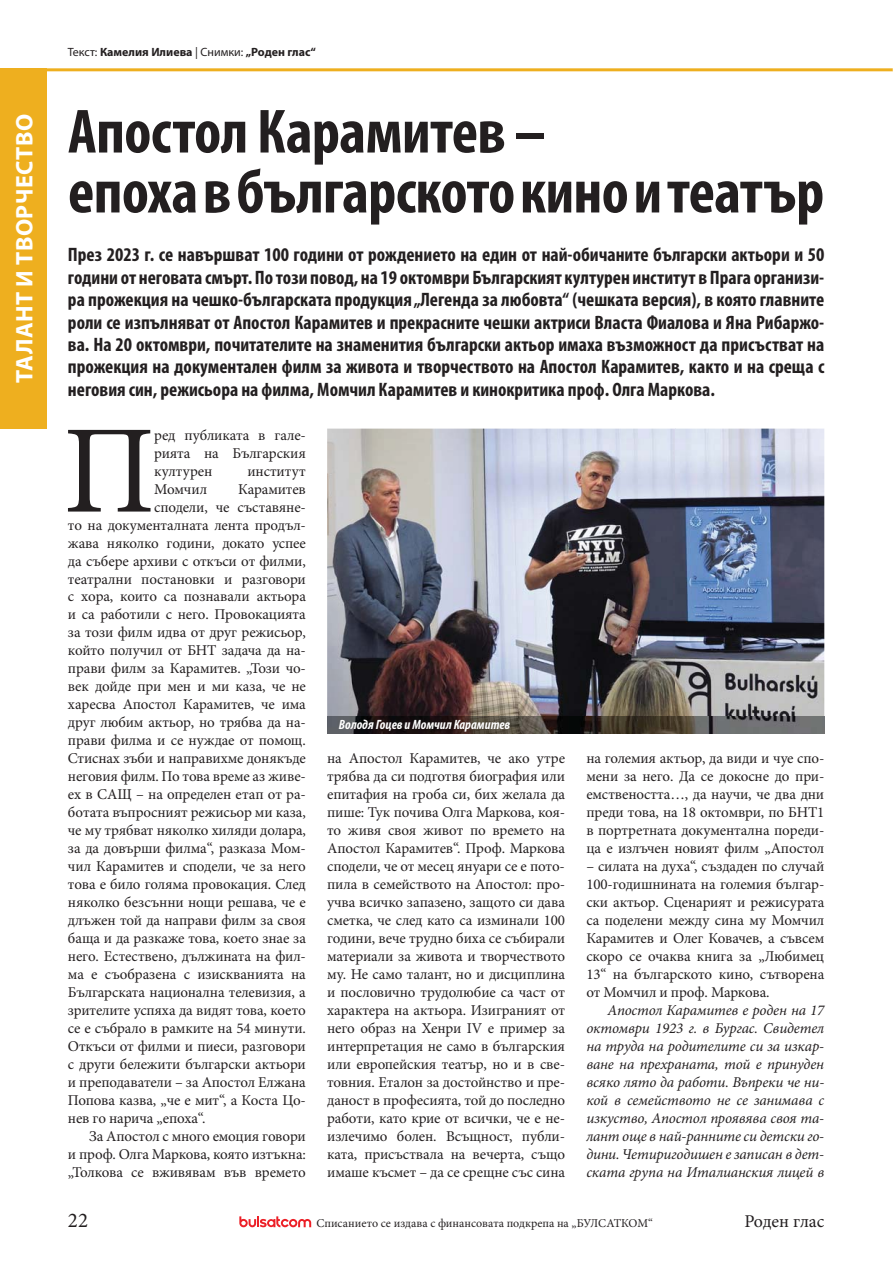
<style>
.page{position:relative;width:893px;height:1263px;background:#fff}
.page>*{position:absolute;margin:0;border:0;box-sizing:border-box;transform-origin:0 0}
.t1{font:125.7px "Minion Pro";color:#231f20}
.t2{font:700 condensed 63px/60px "Myriad Pro";letter-spacing:-.01em;color:#231f20}
.t3{font:700 24px "Myriad Pro";letter-spacing:.02em;color:#fff}
.t4{font:21px "Minion Pro";color:#231f20}
.t5{font:700 condensed 19.5px/22.5px "Myriad Pro";color:#231f20;text-align:justify}
.t6{font:18px "Minion Pro";letter-spacing:-.005em;color:#231f20}
.t7{font:15px/18px "Minion Pro";letter-spacing:-.01em;color:#231f20;text-align:justify}
.t8{font:italic 15px/18px "Minion Pro";letter-spacing:-.01em;color:#231f20;text-align:justify}
.t9{font:italic 700 condensed 13.5px "Myriad Pro";color:#fff}
.t10{font:12px "Minion Pro";color:#231f20}
.t11{font:700 12px "Myriad Pro";color:#231f20}
.s1{font-weight:400}
</style>
<div class="page">
<svg style="left:239px;top:1216px;width:72px;height:11px"></svg>
<hr style="left:0;top:68px;width:892px;height:3px;background:#eeaf1f">
<div style="left:0;top:68px;width:47px;height:361px;background:#eeaf1f"></div>
<img style="left:327px;top:429px;width:497px;height:287px">
<img style="left:327px;top:716px;width:497px;height:17px">
<p class="t11" style="left:68px;top:44px;width:249px"><span class="s1">Текст:</span> Камелия Илиева <span class="s1">| Снимки:</span> „Роден глас“</p>
<h3 class="t3" style="left:10px;top:383px;width:270px;rotate:-90deg">ТАЛАНТ И ТВОРЧЕСТВО</h3>
<h2 class="t2" style="left:68px;top:101px;width:758px">Апостол Карамитев –<br>епоха в българското кино и театър</h2>
<p class="t5" style="left:68px;top:243px;width:758px">През 2023 г. се навършват 100 години от рождението на един от най-обичаните български актьори и 50 години от неговата смърт. По този повод, на 19 октомври Българският културен институт в Прага организи&shy;ра прожекция на чешко-българската продукция „Легенда за любовта“ (чешката версия), в която главните роли се изпълняват от Апостол Карамитев и прекрасните чешки актриси Власта Фиалова и Яна Рибаржо&shy;ва. На 20 октомври, почитателите на знаменития български актьор имаха възможност да присъстват на прожекция на документален филм за живота и творчеството на Апостол Карамитев, както и на среща с неговия син, режисьора на филма, Момчил Карамитев и кинокритика проф. Олга Маркова.</p>
<h1 class="t1" style="left:63px;top:395px;width:94px">П</h1>
<p class="t7" style="left:154px;top:425px;width:153px">ред публиката в гале&shy;рията на Българския културен</p>
<p class="t7" style="left:247px;top:461px;width:60px">институт</p>
<p class="t7" style="left:154px;top:479px;width:54px">Момчил</p>
<p class="t7" style="left:238px;top:479px;width:69px">Карамитев</p>
<p class="t7" style="left:154px;top:497px;width:153px">сподели, че съставяне-</p>
<p class="t7" style="left:68px;top:515px;width:239px">то на документалната лента продъл-</p>
<p class="t7" style="left:68px;top:533px;width:239px">жава няколко години, докато успее</p>
<p class="t7" style="left:68px;top:551px;width:239px">да събере архиви с откъси от филми,</p>
<p class="t7" style="left:68px;top:569px;width:239px">театрални постановки и разговори</p>
<p class="t7" style="left:68px;top:587px;width:239px">с хора, които са познавали актьора</p>
<p class="t7" style="left:68px;top:605px;width:239px">и са работили с него. Провокацията</p>
<p class="t7" style="left:68px;top:623px;width:239px">за този филм идва от друг режисьор,</p>
<p class="t7" style="left:68px;top:641px;width:239px">който получил от БНТ задача да на-</p>
<p class="t7" style="left:68px;top:659px;width:239px">прави филм за Карамитев. „Този чо-</p>
<p class="t7" style="left:68px;top:677px;width:239px">век дойде при мен и ми каза, че не</p>
<p class="t7" style="left:68px;top:695px;width:239px">харесва Апостол Карамитев, че има</p>
<p class="t7" style="left:68px;top:713px;width:239px">друг любим актьор, но трябва да на-</p>
<p class="t7" style="left:68px;top:731px;width:239px">прави филма и се нуждае от помощ.</p>
<p class="t7" style="left:68px;top:749px;width:239px">Стиснах зъби и направихме донякъде</p>
<p class="t7" style="left:68px;top:767px;width:239px">неговия филм. По това време аз живе-</p>
<p class="t7" style="left:68px;top:785px;width:239px">ех в САЩ – на определен етап от ра-</p>
<p class="t7" style="left:68px;top:803px;width:239px">ботата въпросният режисьор ми каза,</p>
<p class="t7" style="left:68px;top:821px;width:240px">че му трябват няколко хиляди долара,</p>
<p class="t7" style="left:68px;top:839px;width:239px">за да довърши филма“, разказа Мом-</p>
<p class="t7" style="left:68px;top:857px;width:239px">чил Карамитев и сподели, че за него</p>
<p class="t7" style="left:68px;top:875px;width:239px">това е било голяма провокация. След</p>
<p class="t7" style="left:68px;top:893px;width:239px">няколко безсънни нощи решава, че е</p>
<p class="t7" style="left:68px;top:911px;width:239px">длъжен той да направи филм за своя</p>
<p class="t7" style="left:68px;top:929px;width:239px">баща и да разкаже това, което знае за</p>
<p class="t7" style="left:68px;top:947px;width:239px">него. Естествено, дължината на фил-</p>
<p class="t7" style="left:68px;top:965px;width:239px">ма е съобразена с изискванията на</p>
<p class="t7" style="left:68px;top:983px;width:239px">Българската национална телевизия, а</p>
<p class="t7" style="left:68px;top:1001px;width:239px">зрителите успяха да видят това, което</p>
<p class="t7" style="left:68px;top:1019px;width:239px">се е събрало в рамките на 54 минути.</p>
<p class="t7" style="left:68px;top:1037px;width:239px">Откъси от филми и пиеси, разговори</p>
<p class="t7" style="left:68px;top:1055px;width:239px">с други бележити български актьори</p>
<p class="t7" style="left:68px;top:1073px;width:239px">и преподаватели – за Апостол Елжана</p>
<p class="t7" style="left:68px;top:1091px;width:239px">Попова казва, „че е мит“, а Коста Цо-</p>
<p class="t7" style="left:68px;top:1109px;width:139px">нев го нарича „епоха“.</p>
<p class="t7" style="left:89px;top:1127px;width:218px">За Апостол с много емоция говори</p>
<p class="t7" style="left:68px;top:1145px;width:239px">и проф. Олга Маркова, която изтъкна:</p>
<p class="t7" style="left:68px;top:1163px;width:239px">„Толкова се вживявам във времето</p>
<p class="t9" style="left:339px;top:716px;width:173px">Володя Гоцев и Момчил Карамитев</p>
<p class="t7" style="left:327px;top:749px;width:240px">на Апостол Карамитев, че ако утре трябва да си подготвя биография или епитафия на гроба си, бих желала да пише: Тук почива Олга Маркова, коя&shy;то живя своя живот по времето на Апостол Карамитев“. Проф. Маркова сподели, че от месец януари се е пото&shy;пила в семейството на Апостол: про&shy;учва всичко запазено, защото си дава сметка, че след като са изминали 100 години, вече трудно биха се събирали материали за живота и творчеството му. Не само талант, но и дисциплина и пословично трудолюбие са част от характера на актьора. Изиграният от него образ на Хенри IV е пример за интерпретация не само в българския или европейския театър, но и в све&shy;товния. Еталон за достойнство и пре&shy;даност в професията, той до последно работи, като крие от всички, че е не&shy;излечимо болен. Всъщност, публи&shy;ката, присъствала на вечерта, също имаше късмет – да се срещне със сина</p>
<p class="t7" style="left:586px;top:749px;width:239px">на големия актьор, да види и чуе спо&shy;мени за него. Да се докосне до при&shy;емствеността…, да научи, че два дни преди това, на 18 октомври, по БНТ1 в портретната документална пореди&shy;ца е излъчен новият филм „Апостол</p>
<p class="t7" style="left:586px;top:857px;width:239px">– силата на духа“, създаден по случай 100-годишнината на големия българ&shy;ски актьор. Сценарият и режисурата са поделени между сина му Момчил Карамитев и Олег Ковачев, а съвсем скоро се очаква книга за „Любимец 13“ на българското кино, сътворена от Момчил и проф. Маркова.</p>
<p class="t8" style="left:586px;top:1001px;width:239px;text-indent:21px">Апостол Карамитев е роден на 17 октомври 1923 г. в Бургас. Свидетел на труда на родителите си за изкар&shy;ване на прехраната, той е принуден всяко лято да работи. Въпреки че ни&shy;кой в семейството не се занимава с изкуство, Апостол проявява своя та&shy;лант още в най-ранните си детски го&shy;дини. Четиригодишен е записан в дет&shy;ската група на Италианския лицей в</p>
<h3 class="t4" style="left:68px;top:1208px;width:22px">22</h3>
<p class="t10" style="left:316px;top:1216px;width:338px">Списанието се издава с финансовата подкрепа на „БУЛСАТКОМ“</p>
<p class="t6" style="left:744px;top:1211px;width:81px">Роден глас</p>
</div>
